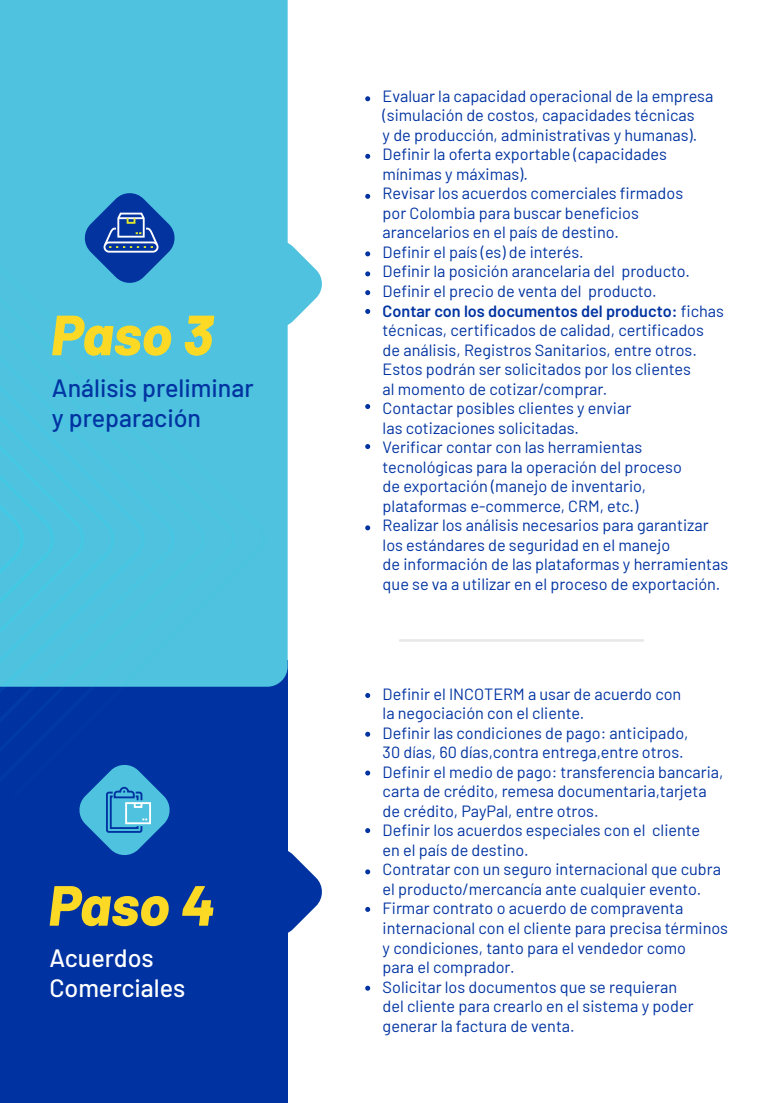
<style>
.page{position:relative;width:780px;height:1103px;background:#fff}
.page>*{position:absolute;margin:0;border:0;box-sizing:border-box;transform-origin:0 0}
.t1{font:italic 800 56.5px "Barlow";color:#fcd925}
.t2{font:500 25px/30px "Barlow";color:#0033a1}
.t3{font:500 25px/30px "Barlow";color:#fff}
.t4{font:16.25px/19.5px "Barlow";color:#0033a1}
.s1{font-weight:600}
</style>
<div class="page">
<div style="left:0;top:660px;width:288px;height:442px;background:#0033a1"></div>
<div style="left:0;top:0;width:288px;height:686px;background:#4ec2df"></div>
<svg style="left:265px;top:239px;width:57px;height:90px"></svg>
<svg style="left:288px;top:851px;width:34px;height:82px"></svg>
<div style="left:0;top:182px;width:265px;height:505px;background:#4ec2df"></div>
<hr style="left:399px;top:639px;width:245px;height:2px;background:#e7e7e7">
<svg style="left:365px;top:154px;width:5px;height:5px"></svg>
<svg style="left:365px;top:96px;width:5px;height:5px"></svg>
<svg style="left:365px;top:194px;width:5px;height:5px"></svg>
<svg style="left:365px;top:251px;width:5px;height:5px"></svg>
<svg style="left:365px;top:271px;width:5px;height:5px"></svg>
<svg style="left:365px;top:290px;width:5px;height:5px"></svg>
<svg style="left:365px;top:309px;width:5px;height:5px"></svg>
<svg style="left:365px;top:404px;width:5px;height:5px"></svg>
<svg style="left:365px;top:444px;width:5px;height:5px"></svg>
<svg style="left:365px;top:525px;width:5px;height:5px"></svg>
<svg style="left:365px;top:693px;width:5px;height:4px"></svg>
<svg style="left:365px;top:731px;width:5px;height:5px"></svg>
<svg style="left:365px;top:770px;width:5px;height:5px"></svg>
<svg style="left:365px;top:828px;width:5px;height:4px"></svg>
<svg style="left:365px;top:869px;width:5px;height:5px"></svg>
<svg style="left:365px;top:906px;width:5px;height:5px"></svg>
<svg style="left:365px;top:985px;width:5px;height:5px"></svg>
<svg style="left:83px;top:191px;width:93px;height:94px;background:#3078bc"></svg>
<svg style="left:79px;top:765px;width:91px;height:90px"></svg>
<h1 class="t1" style="left:51px;top:293px;width:164px">Paso 3</h1>
<h2 class="t2" style="left:52px;top:370px;width:203px">Análisis preliminar y preparación</h2>
<h1 class="t1" style="left:48px;top:863px;width:168px">Paso 4</h1>
<h2 class="t3" style="left:49px;top:940px;width:137px">Acuerdos<br>Comerciales</h2>
<p class="t4" style="left:382px;top:85px;width:347px">Evaluar la capacidad operacional de la empresa (simulación de costos, capacidades técnicas<br>y de producción, administrativas y humanas).<br>Definir la oferta exportable (capacidades mínimas y máximas).<br>Revisar los acuerdos comerciales firmados<br>por Colombia para buscar beneficios arancelarios en el país de destino.<br>Definir el país (es) de interés.<br>Definir la posición arancelaria del producto.<br>Definir el precio de venta del producto.<br><span class="s1">Contar con los documentos del producto:</span> fichas técnicas, certificados de calidad, certificados<br>de análisis, Registros Sanitarios, entre otros.<br>Estos podrán ser solicitados por los clientes<br>al momento de cotizar/comprar.<br>Contactar posibles clientes y enviar<br>las cotizaciones solicitadas.<br>Verificar contar con las herramientas tecnológicas para la operación del proceso<br>de exportación (manejo de inventario, plataformas e-commerce, CRM, etc.)<br>Realizar los análisis necesarios para garantizar los estándares de seguridad en el manejo<br>de información de las plataformas y herramientas que se va a utilizar en el proceso de exportación.</p>
<p class="t4" style="left:382px;top:682px;width:347px">Definir el INCOTERM a usar de acuerdo con<br>la negociación con el cliente.<br>Definir las condiciones de pago: anticipado,<br>30 días, 60 días,contra entrega,entre otros.<br>Definir el medio de pago: transferencia bancaria, carta de crédito, remesa documentaria,tarjeta de crédito, PayPal, entre otros.<br>Definir los acuerdos especiales con el cliente<br>en el país de destino.<br>Contratar con un seguro internacional que cubra el producto/mercancía ante cualquier evento.<br>Firmar contrato o acuerdo de compraventa internacional con el cliente para precisa términos y condiciones, tanto para el vendedor como<br>para el comprador.<br>Solicitar los documentos que se requieran<br>del cliente para crearlo en el sistema y poder generar la factura de venta.</p>
</div>
